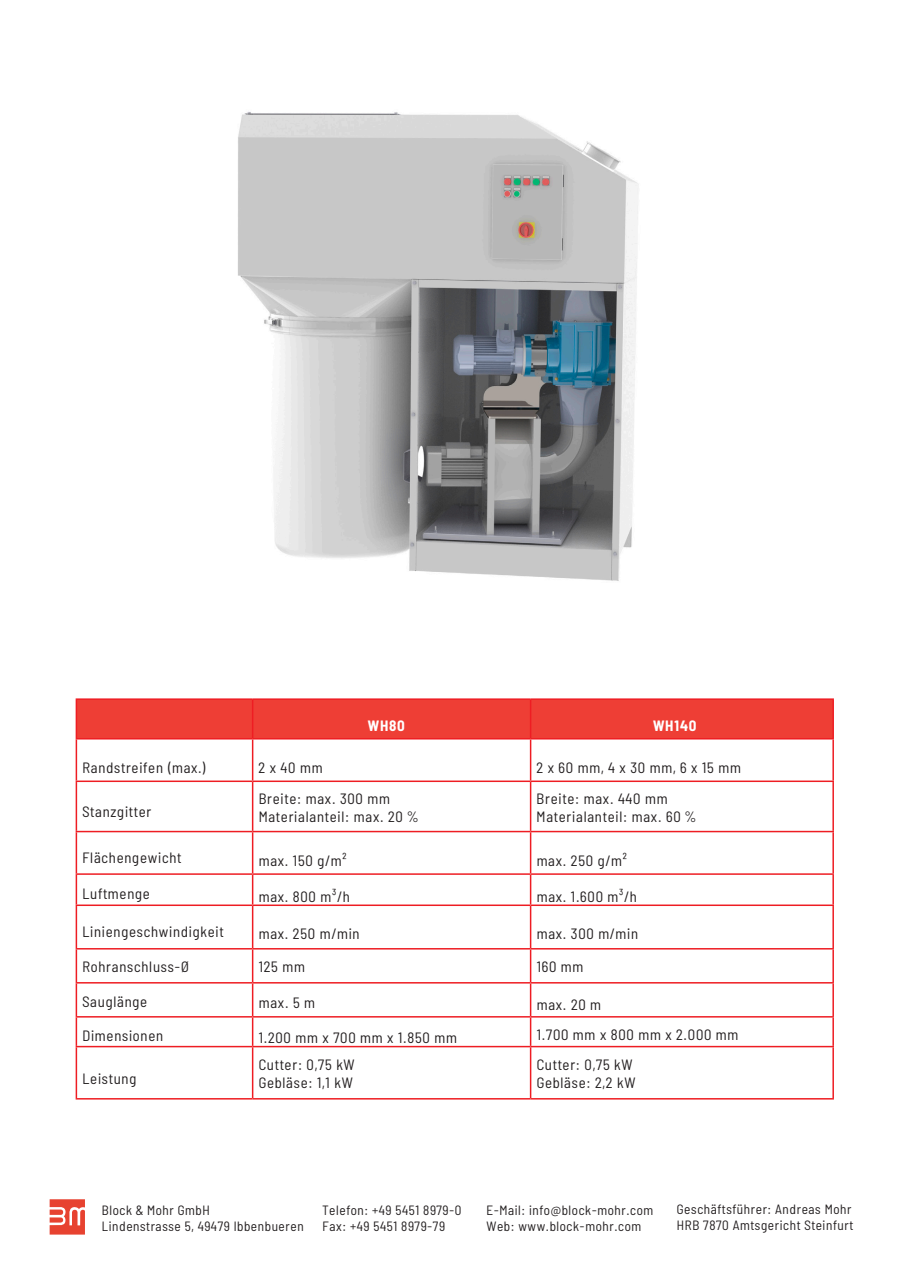
<style>
.page{position:relative;width:910px;height:1280px;background:#fff}
.page>*{position:absolute;margin:0;border:0;box-sizing:border-box;transform-origin:0 0}
.t1{font:semi-condensed 15px/18px "Barlow";letter-spacing:.05em;color:#231f20}
.t2{font:700 semi-condensed 15px "Barlow";letter-spacing:.05em;color:#fff}
.t3{font:semi-condensed 13.5px/16.2px "Barlow";letter-spacing:.045em;color:#231f20}
</style>
<div class="page">
<img style="left:238px;top:112px;width:401px;height:469px">
<div style="left:77px;top:700px;width:755px;height:38px;background:#ee3e35"></div>
<hr style="left:76px;top:698px;width:177px;height:2px;background:#ee1d23">
<hr style="left:76px;top:700px;width:1px;height:38px;background:#ee1d23">
<hr style="left:76px;top:1047px;width:1px;height:51px;background:#ee1d23">
<hr style="left:76px;top:1098px;width:177px;height:1px;background:#ee1d23">
<hr style="left:253px;top:698px;width:278px;height:2px;background:#ee1d23">
<hr style="left:252px;top:700px;width:1px;height:38px;background:#ee1d23">
<hr style="left:252px;top:739px;width:1px;height:41px;background:#ee1d23">
<hr style="left:252px;top:782px;width:1px;height:49px;background:#ee1d23">
<hr style="left:252px;top:832px;width:1px;height:41px;background:#ee1d23">
<svg style="left:252px;top:875px;width:1px;height:29px"></svg>
<hr style="left:252px;top:906px;width:1px;height:42px;background:#ee1d23">
<hr style="left:252px;top:949px;width:1px;height:33px;background:#ee1d23">
<hr style="left:252px;top:983px;width:1px;height:33px;background:#ee1d23">
<svg style="left:252px;top:1017px;width:1px;height:29px"></svg>
<hr style="left:252px;top:1047px;width:1px;height:51px;background:#ee1d23">
<hr style="left:253px;top:1098px;width:278px;height:1px;background:#ee1d23">
<hr style="left:531px;top:698px;width:303px;height:2px;background:#ee1d23">
<hr style="left:530px;top:700px;width:1px;height:38px;background:#ee1d23">
<hr style="left:832px;top:700px;width:2px;height:38px;background:#ee1d23">
<hr style="left:530px;top:739px;width:1px;height:41px;background:#ee1d23">
<hr style="left:530px;top:782px;width:1px;height:49px;background:#ee1d23">
<hr style="left:530px;top:832px;width:1px;height:41px;background:#ee1d23">
<svg style="left:530px;top:875px;width:1px;height:29px"></svg>
<hr style="left:530px;top:906px;width:1px;height:42px;background:#ee1d23">
<hr style="left:530px;top:949px;width:1px;height:33px;background:#ee1d23">
<hr style="left:530px;top:983px;width:1px;height:33px;background:#ee1d23">
<svg style="left:530px;top:1017px;width:1px;height:29px"></svg>
<hr style="left:530px;top:1047px;width:1px;height:51px;background:#ee1d23">
<hr style="left:832px;top:1047px;width:2px;height:51px;background:#ee1d23">
<hr style="left:531px;top:1098px;width:303px;height:1px;background:#ee1d23">
<hr style="left:76px;top:738px;width:177px;height:1px;background:#ee1d23">
<hr style="left:76px;top:739px;width:1px;height:41px;background:#ee1d23">
<hr style="left:253px;top:738px;width:278px;height:1px;background:#ee1d23">
<hr style="left:531px;top:738px;width:303px;height:1px;background:#ee1d23">
<hr style="left:832px;top:739px;width:2px;height:41px;background:#ee1d23">
<hr style="left:76px;top:780px;width:177px;height:2px;background:#ee1d23">
<hr style="left:76px;top:782px;width:1px;height:49px;background:#ee1d23">
<hr style="left:253px;top:780px;width:278px;height:2px;background:#ee1d23">
<hr style="left:531px;top:780px;width:303px;height:2px;background:#ee1d23">
<hr style="left:832px;top:782px;width:2px;height:49px;background:#ee1d23">
<hr style="left:76px;top:831px;width:177px;height:1px;background:#ee1d23">
<hr style="left:76px;top:832px;width:1px;height:41px;background:#ee1d23">
<hr style="left:253px;top:831px;width:278px;height:1px;background:#ee1d23">
<hr style="left:531px;top:831px;width:303px;height:1px;background:#ee1d23">
<hr style="left:832px;top:832px;width:2px;height:41px;background:#ee1d23">
<hr style="left:76px;top:873px;width:177px;height:2px;background:#ee1d23">
<svg style="left:76px;top:875px;width:1px;height:29px"></svg>
<hr style="left:253px;top:873px;width:278px;height:2px;background:#ee1d23">
<hr style="left:531px;top:873px;width:303px;height:2px;background:#ee1d23">
<hr style="left:832px;top:875px;width:2px;height:29px;background:#ee1d23">
<hr style="left:76px;top:904px;width:177px;height:2px;background:#ee1d23">
<hr style="left:76px;top:906px;width:1px;height:42px;background:#ee1d23">
<hr style="left:253px;top:904px;width:278px;height:2px;background:#ee1d23">
<hr style="left:531px;top:904px;width:303px;height:2px;background:#ee1d23">
<hr style="left:832px;top:906px;width:2px;height:42px;background:#ee1d23">
<hr style="left:76px;top:948px;width:177px;height:1px;background:#ee1d23">
<hr style="left:76px;top:949px;width:1px;height:33px;background:#ee1d23">
<hr style="left:253px;top:948px;width:278px;height:1px;background:#ee1d23">
<hr style="left:531px;top:948px;width:303px;height:1px;background:#ee1d23">
<hr style="left:832px;top:949px;width:2px;height:33px;background:#ee1d23">
<hr style="left:76px;top:982px;width:177px;height:1px;background:#ee1d23">
<hr style="left:76px;top:983px;width:1px;height:33px;background:#ee1d23">
<hr style="left:253px;top:982px;width:278px;height:1px;background:#ee1d23">
<hr style="left:531px;top:982px;width:303px;height:1px;background:#ee1d23">
<hr style="left:832px;top:983px;width:2px;height:33px;background:#ee1d23">
<hr style="left:76px;top:1016px;width:177px;height:1px;background:#ee1d23">
<svg style="left:76px;top:1017px;width:1px;height:29px"></svg>
<hr style="left:253px;top:1016px;width:278px;height:1px;background:#ee1d23">
<hr style="left:531px;top:1016px;width:303px;height:1px;background:#ee1d23">
<hr style="left:832px;top:1017px;width:2px;height:29px;background:#ee1d23">
<hr style="left:76px;top:1046px;width:177px;height:1px;background:#ee1d23">
<hr style="left:253px;top:1046px;width:278px;height:1px;background:#ee1d23">
<hr style="left:531px;top:1046px;width:303px;height:1px;background:#ee1d23">
<svg style="left:50px;top:1199px;width:35px;height:35px"></svg>
<p class="t2" style="left:368px;top:714px;width:39px">WH80</p>
<p class="t2" style="left:653px;top:714px;width:45px">WH140</p>
<p class="t1" style="left:82px;top:757px;width:125px">Randstreifen (max.)</p>
<p class="t1" style="left:259px;top:757px;width:65px">2 x 40 mm</p>
<p class="t1" style="left:537px;top:757px;width:206px">2 x 60 mm, 4 x 30 mm, 6 x 15 mm</p>
<p class="t1" style="left:82px;top:801px;width:71px">Stanzgitter</p>
<p class="t1" style="left:259px;top:789px;width:161px">Breite: max. 300 mm<br>Materialanteil: max. 20 %</p>
<p class="t1" style="left:537px;top:789px;width:161px">Breite: max. 440 mm<br>Materialanteil: max. 60 %</p>
<p class="t1" style="left:82px;top:847px;width:100px">Flächengewicht</p>
<p class="t1" style="left:259px;top:850px;width:89px">max. 150 g/m²</p>
<p class="t1" style="left:537px;top:850px;width:92px">max. 250 g/m²</p>
<p class="t1" style="left:82px;top:883px;width:69px">Luftmenge</p>
<p class="t1" style="left:259px;top:886px;width:93px">max. 800 m³/h</p>
<p class="t1" style="left:537px;top:886px;width:102px">max. 1.600 m³/h</p>
<p class="t1" style="left:82px;top:921px;width:143px">Liniengeschwindigkeit</p>
<p class="t1" style="left:259px;top:923px;width:102px">max. 250 m/min</p>
<p class="t1" style="left:537px;top:923px;width:103px">max. 300 m/min</p>
<p class="t1" style="left:82px;top:956px;width:108px">Rohranschluss-Ø</p>
<p class="t1" style="left:259px;top:956px;width:48px">125 mm</p>
<p class="t1" style="left:537px;top:956px;width:48px">160 mm</p>
<p class="t1" style="left:82px;top:991px;width:66px">Sauglänge</p>
<p class="t1" style="left:259px;top:992px;width:58px">max. 5 m</p>
<p class="t1" style="left:537px;top:994px;width:66px">max. 20 m</p>
<p class="t1" style="left:82px;top:1025px;width:82px">Dimensionen</p>
<p class="t1" style="left:259px;top:1027px;width:200px">1.200 mm x 700 mm x 1.850 mm</p>
<p class="t1" style="left:537px;top:1025px;width:203px">1.700 mm x 800 mm x 2.000 mm</p>
<p class="t1" style="left:82px;top:1068px;width:55px">Leistung</p>
<p class="t1" style="left:259px;top:1054px;width:97px">Cutter: 0,75 kW<br>Gebläse: 1,1 kW</p>
<p class="t1" style="left:537px;top:1054px;width:100px">Cutter: 0,75 kW<br>Gebläse: 2,2 kW</p>
<p class="t3" style="left:102px;top:1201px;width:203px">Block &amp; Mohr GmbH<br>Lindenstrasse 5, 49479 Ibbenbueren</p>
<p class="t3" style="left:323px;top:1201px;width:140px">Telefon: +49 5451 8979-0<br>Fax: +49 5451 8979-79</p>
<p class="t3" style="left:486px;top:1201px;width:168px">E-Mail: info@block-mohr.com<br>Web: www.block-mohr.com</p>
<p class="t3" style="left:677px;top:1200px;width:178px">Geschäftsführer: Andreas Mohr<br>HRB 7870 Amtsgericht Steinfurt</p>
</div>
